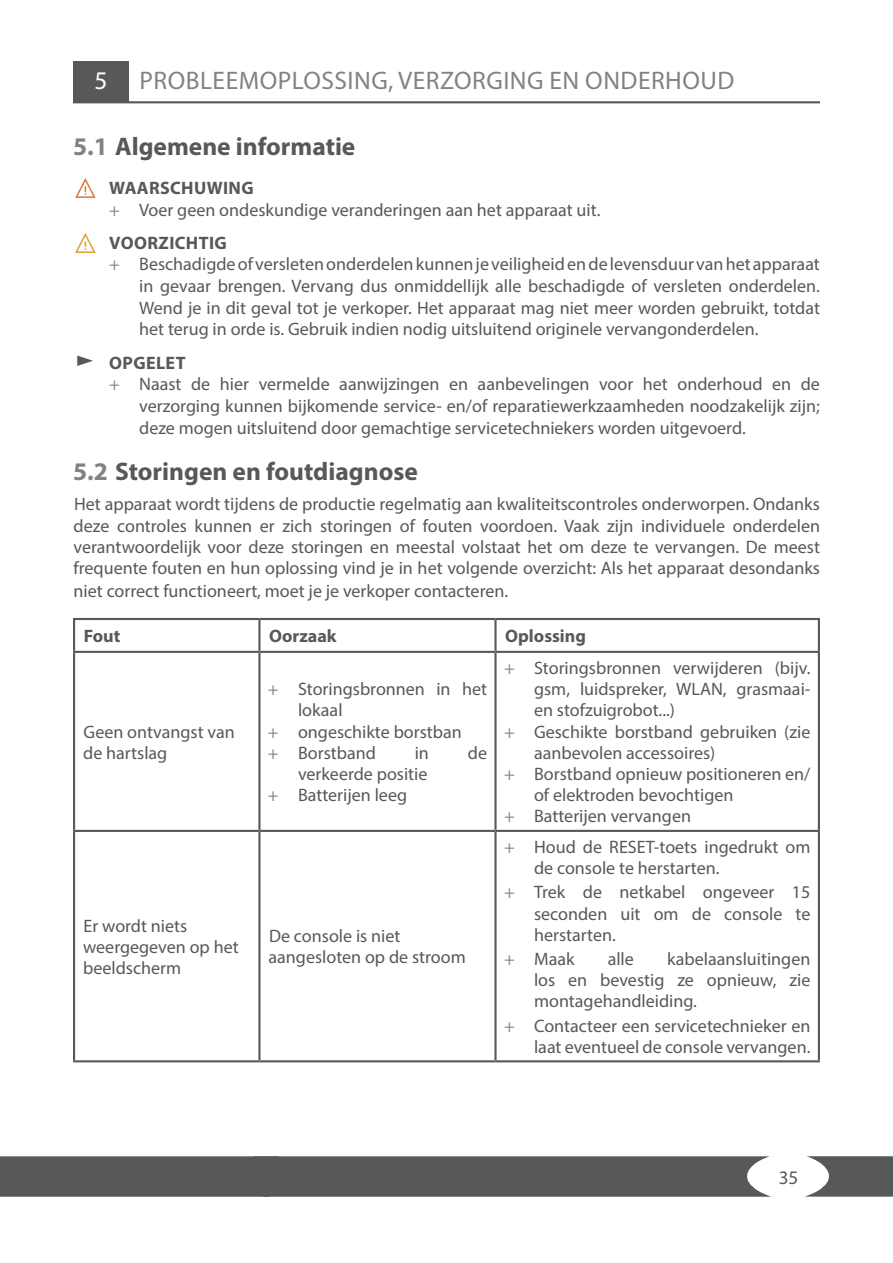
<style>
.page{position:relative;width:893px;height:1263px;background:#fff}
.page>*{position:absolute;margin:0;border:0;box-sizing:border-box;transform-origin:0 0}
.t1{font:700 25.5px "Myriad Pro";color:#57585a}
.t2{font:25.5px "Myriad Pro";letter-spacing:.02em;color:#808285}
.t3{font:25.5px "Myriad Pro";color:#fff}
.t4{font:19.2px "Myriad Pro";color:#57585a}
.t5{font:18px/21.1px "Myriad Pro";color:#57585a}
.t6{font:700 18px "Myriad Pro";letter-spacing:.02em;color:#57585a}
.t7{font:700 18px "Myriad Pro";color:#57585a}
.s1{color:#808285}
.s2{color:#d3661a}
.s3{color:#d99313}
</style>
<div class="page">
<svg style="left:805px;top:1156px;width:88px;height:41px"></svg>
<svg style="left:0;top:1156px;width:771px;height:41px;background:#5d5e5f"></svg>
<div style="left:73px;top:61px;width:55px;height:41px;background:#57585a"></div>
<hr style="left:73px;top:101px;width:747px;height:2px;background:#57585a">
<hr style="left:73px;top:653px;width:2px;height:177px;background:#57585a">
<hr style="left:73px;top:651px;width:186px;height:2px;background:#57585a">
<hr style="left:258px;top:653px;width:3px;height:177px;background:#57585a">
<hr style="left:259px;top:651px;width:236px;height:2px;background:#57585a">
<hr style="left:495px;top:651px;width:325px;height:2px;background:#57585a">
<hr style="left:494px;top:653px;width:3px;height:177px;background:#57585a">
<hr style="left:818px;top:653px;width:2px;height:177px;background:#57585a">
<hr style="left:73px;top:832px;width:2px;height:228px;background:#57585a">
<hr style="left:73px;top:830px;width:186px;height:2px;background:#57585a">
<hr style="left:259px;top:830px;width:236px;height:2px;background:#57585a">
<hr style="left:495px;top:830px;width:325px;height:2px;background:#57585a">
<hr style="left:258px;top:832px;width:3px;height:228px;background:#57585a">
<hr style="left:494px;top:832px;width:3px;height:228px;background:#57585a">
<hr style="left:818px;top:832px;width:2px;height:228px;background:#57585a">
<hr style="left:73px;top:1060px;width:186px;height:2px;background:#57585a">
<hr style="left:259px;top:1060px;width:236px;height:2px;background:#57585a">
<hr style="left:495px;top:1060px;width:325px;height:2px;background:#57585a">
<hr style="left:73px;top:620px;width:2px;height:31px;background:#57585a">
<hr style="left:73px;top:618px;width:186px;height:2px;background:#57585a">
<hr style="left:258px;top:620px;width:3px;height:31px;background:#57585a">
<hr style="left:259px;top:618px;width:236px;height:2px;background:#57585a">
<hr style="left:494px;top:620px;width:3px;height:31px;background:#57585a">
<hr style="left:495px;top:618px;width:325px;height:2px;background:#57585a">
<hr style="left:818px;top:620px;width:2px;height:31px;background:#57585a">
<p class="t3" style="left:94px;top:65px;width:15px">5</p>
<p class="t2" style="left:139px;top:65px;width:596px">PROBLEEMOPLOSSING, VERZORGING EN ONDERHOUD</p>
<p class="t1" style="left:73px;top:129px;width:284px"><span class="s1">5.1</span> Algemene informatie</p>
<p class="t6" style="left:73px;top:176px;width:182px"><span class="s2">⚠</span> WAARSCHUWING</p>
<p class="t5" style="left:109px;top:199px;width:493px"><span class="s1">+</span> Voer geen ondeskundige veranderingen aan het apparaat uit.</p>
<p class="t6" style="left:73px;top:231px;width:155px"><span class="s3">⚠</span> VOORZICHTIG</p>
<p class="t5" style="left:139px;top:253px;width:682px;line-height:21.6px;text-align:justify;text-indent:-30px"><span class="s1">+</span> Beschadigde of versleten onderdelen kunnen je veiligheid en de levensduur van het apparaat in gevaar brengen. Vervang dus onmiddellijk alle beschadigde of versleten onderdelen.<br>Wend je in dit geval tot je verkoper. Het apparaat mag niet meer worden gebruikt, totdat het terug in orde is. Gebruik indien nodig uitsluitend originele vervangonderdelen.</p>
<p class="t6" style="left:109px;top:351px;width:78px">OPGELET</p>
<p class="t5" style="left:139px;top:373px;width:682px;line-height:21.6px;text-align:justify;text-indent:-30px"><span class="s1">+</span> Naast de hier vermelde aanwijzingen en aanbevelingen voor het onderhoud en de verzorging kunnen bijkomende service- en/of reparatiewerkzaamheden noodzakelijk zijn; deze mogen uitsluitend door gemachtige servicetechniekers worden uitgevoerd.</p>
<p class="t1" style="left:73px;top:455px;width:346px"><span class="s1">5.2</span> Storingen en foutdiagnose</p>
<p class="t5" style="left:74px;top:493px;width:748px;text-align:justify">Het apparaat wordt tijdens de productie regelmatig aan kwaliteitscontroles onderworpen. Ondanks deze controles kunnen er zich storingen of fouten voordoen. Vaak zijn individuele onderdelen verantwoordelijk voor deze storingen en meestal volstaat het om deze te vervangen. De meest frequente fouten en hun oplossing vind je in het volgende overzicht: Als het apparaat desondanks</p>
<p class="t5" style="left:74px;top:580px;width:436px">niet correct functioneert, moet je je verkoper contacteren.</p>
<p class="t6" style="left:84px;top:624px;width:38px">Fout</p>
<p class="t7" style="left:269px;top:624px;width:69px">Oorzaak</p>
<p class="t7" style="left:505px;top:624px;width:82px">Oplossing</p>
<p class="t5" style="left:83px;top:721px;width:153px">Geen ontvangst van de hartslag</p>
<p class="t5" style="left:298px;top:678px;width:190px;text-indent:-30px"><span class="s1">+</span> Storingsbronnen in het lokaal</p>
<p class="t5" style="left:268px;top:721px;width:195px"><span class="s1">+</span> ongeschikte borstban</p>
<p class="t5" style="left:268px;top:742px;width:109px"><span class="s1">+</span> Borstband</p>
<p class="t5" style="left:415px;top:742px;width:16px">in</p>
<p class="t5" style="left:468px;top:742px;width:21px">de</p>
<p class="t5" style="left:298px;top:763px;width:131px">verkeerde positie</p>
<p class="t5" style="left:268px;top:784px;width:141px"><span class="s1">+</span> Batterijen leeg</p>
<p class="t5" style="left:83px;top:915px;width:157px">Er wordt niets weergegeven op het beeldscherm</p>
<p class="t5" style="left:269px;top:925px;width:199px">De console is niet aangesloten op de stroom</p>
<p class="t5" style="left:534px;top:657px;width:278px;text-align:justify;text-indent:-30px"><span class="s1">+</span> Storingsbronnen verwijderen (bijv. gsm, luidspreker, WLAN, grasmaai&shy;en stofzuigrobot...)</p>
<p class="t5" style="left:534px;top:721px;width:278px;text-indent:-30px"><span class="s1">+</span> Geschikte borstband gebruiken (zie aanbevolen accessoires)</p>
<p class="t5" style="left:534px;top:763px;width:278px;text-indent:-30px"><span class="s1">+</span> Borstband opnieuw positioneren en/ of elektroden bevochtigen</p>
<p class="t5" style="left:504px;top:805px;width:189px"><span class="s1">+</span> Batterijen vervangen</p>
<p class="t5" style="left:534px;top:836px;width:278px;text-indent:-30px"><span class="s1">+</span> Houd de RESET-toets ingedrukt om de console te herstarten.</p>
<p class="t5" style="left:534px;top:881px;width:278px;text-align:justify;text-indent:-30px"><span class="s1">+</span> Trek de netkabel ongeveer 15 seconden uit om de console te herstarten.</p>
<p class="t5" style="left:504px;top:948px;width:72px"><span class="s1">+</span> Maak</p>
<p class="t5" style="left:608px;top:948px;width:28px">alle</p>
<p class="t5" style="left:534px;top:948px;width:278px;text-align:justify;text-indent:133px">kabelaansluitingen los en bevestig ze opnieuw, zie montagehandleiding.</p>
<p class="t5" style="left:504px;top:1015px;width:308px;text-align:right"><span class="s1">+</span> Contacteer een servicetechnieker en laat eventueel de console vervangen.</p>
<p class="t4" style="left:779px;top:1166px;width:21px">35</p>
</div>
